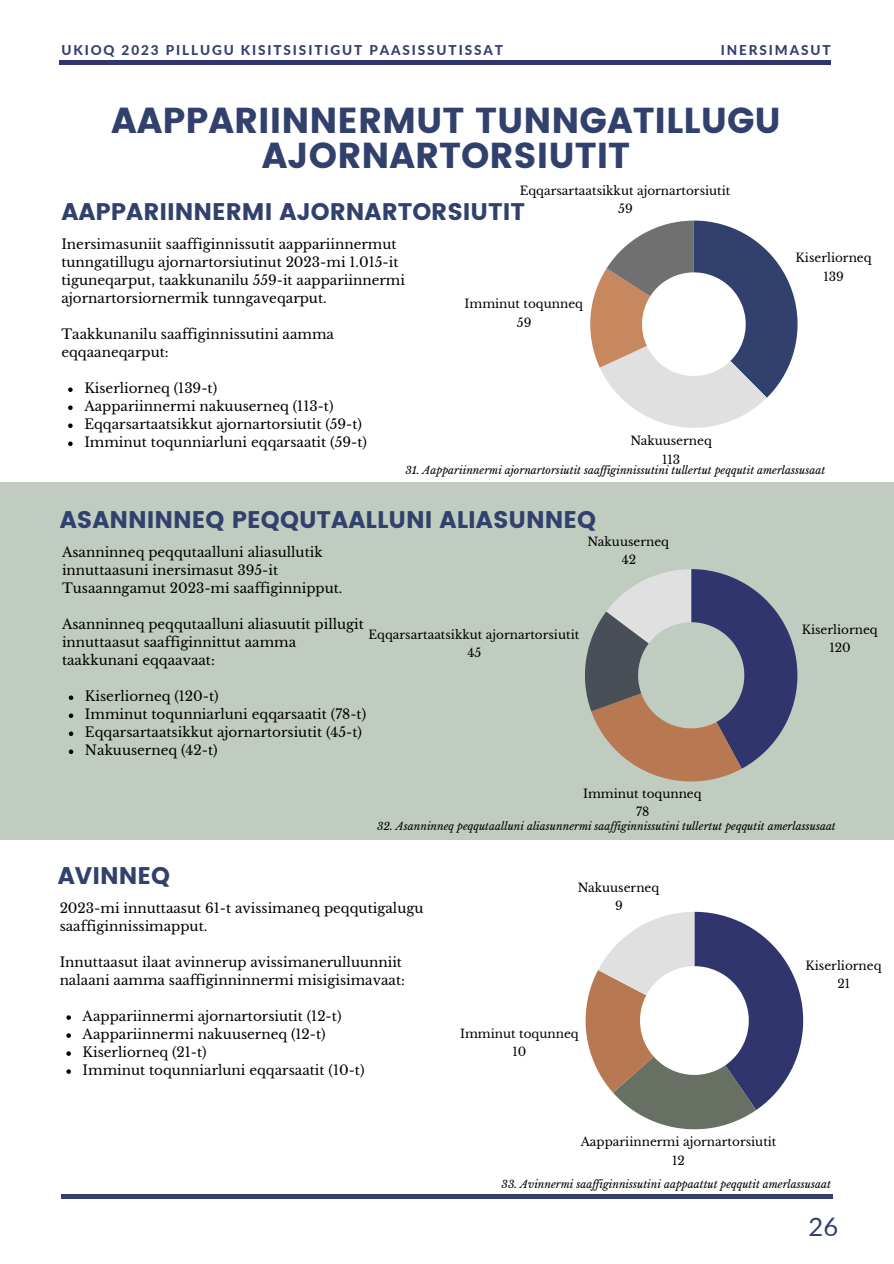
<style>
.page{position:relative;width:894px;height:1264px;background:#fff}
.page>*{position:absolute;margin:0;border:0;box-sizing:border-box;transform-origin:0 0}
.t1{font:36px/34.8px "Poppins";color:#31406d;text-align:center}
.t2{font:25.5px "Lato";color:#31406d}
.t3{font:24px "Poppins";color:#31406d}
.t4{font:13.5px/18px "Libre Baskerville";color:#000}
.t5{font:800 13.5px "Lato";letter-spacing:.14em;color:#31406d}
.t6{font:12px/18.3px "Libre Baskerville";color:#000;text-align:center}
.t7{font:italic 10.5px "Libre Baskerville";color:#000}
</style>
<div class="page">
<hr style="left:61px;top:1194px;width:771px;height:4px;background:#31406d">
<div style="left:60px;top:60px;width:770px;height:5px;background:#31356e"></div>
<svg style="left:590px;top:220px;width:207px;height:208px"></svg>
<svg style="left:585px;top:911px;width:218px;height:218px"></svg>
<div style="left:0;top:482px;width:893px;height:358px;background:#bfccbf"></div>
<svg style="left:585px;top:569px;width:212px;height:212px"></svg>
<svg style="left:68px;top:387px;width:5px;height:5px"></svg>
<svg style="left:68px;top:405px;width:5px;height:5px"></svg>
<svg style="left:68px;top:423px;width:5px;height:5px"></svg>
<svg style="left:68px;top:441px;width:5px;height:5px"></svg>
<svg style="left:69px;top:695px;width:4px;height:5px"></svg>
<svg style="left:69px;top:713px;width:4px;height:5px"></svg>
<svg style="left:69px;top:731px;width:4px;height:5px"></svg>
<svg style="left:69px;top:749px;width:4px;height:5px"></svg>
<svg style="left:66px;top:1015px;width:5px;height:4px"></svg>
<svg style="left:66px;top:1033px;width:5px;height:4px"></svg>
<svg style="left:66px;top:1051px;width:5px;height:4px"></svg>
<svg style="left:66px;top:1069px;width:5px;height:4px"></svg>
<p class="t5" style="left:61px;top:42px;width:443px">UKIOQ 2023 PILLUGU KISITSISITIGUT PAASISSUTISSAT</p>
<h1 class="t5" style="left:720px;top:42px;width:111px">INERSIMASUT</h1>
<p class="t1" style="left:111px;top:103px;width:671px">AAPPARIINNERMUT TUNNGATILLUGU<br>AJORNARTORSIUTIT</p>
<p class="t6" style="left:519px;top:182px;width:212px">Eqqarsartaatsikkut ajornartorsiutit<br>59</p>
<p class="t3" style="left:61px;top:198px;width:465px">AAPPARIINNERMI AJORNARTORSIUTIT</p>
<p class="t4" style="left:61px;top:235px;width:345px">Inersimasuniit saaffiginnissutit aappariinnermut tunngatillugu ajornartorsiutinut 2023-mi 1.015-it tiguneqarput, taakkunanilu 559-it aappariinnermi ajornartorsiornermik tunngaveqarput.</p>
<p class="t4" style="left:61px;top:325px;width:274px">Taakkunanilu saaffiginnissutini aamma eqqaaneqarput:</p>
<p class="t4" style="left:84px;top:379px;width:134px">Kiserliorneq (139-t)</p>
<p class="t4" style="left:84px;top:397px;width:250px">Aappariinnermi nakuuserneq (113-t)</p>
<h2 class="t4" style="left:84px;top:415px;width:279px">Eqqarsartaatsikkut ajornartorsiutit (59-t)</h2>
<p class="t4" style="left:84px;top:433px;width:284px">Imminut toqunniarluni eqqarsaatit (59-t)</p>
<p class="t6" style="left:795px;top:249px;width:77px">Kiserliorneq<br>139</p>
<p class="t6" style="left:464px;top:295px;width:120px">Imminut toqunneq<br>59</p>
<p class="t6" style="left:630px;top:432px;width:83px">Nakuuserneq<br>113</p>
<h3 class="t7" style="left:405px;top:463px;width:421px">31. Aappariinnermi ajornartorsiutit saaf iginnissutini tullertut peqqutit amerlassusaat</h3>
<h2 class="t3" style="left:60px;top:506px;width:538px">ASANNINNEQ PEQQUTAALLUNI ALIASUNNEQ</h2>
<h4 class="t4" style="left:62px;top:543px;width:282px">Asanninneq peqqutaalluni aliasullutik innuttaasuni inersimasut 395-it<br>Tusaanngamut 2023-mi saaffiginnipput.</h4>
<h4 class="t4" style="left:62px;top:615px;width:303px">Asanninneq peqqutaalluni aliasuutit pillugit innuttaasut saaffiginnittut aamma taakkunani eqqaavaat:</h4>
<p class="t4" style="left:85px;top:687px;width:135px">Kiserliorneq (120-t)</p>
<p class="t4" style="left:85px;top:705px;width:282px">Imminut toqunniarluni eqqarsaatit (78-t)</p>
<p class="t4" style="left:85px;top:723px;width:278px">Eqqarsartaatsikkut ajornartorsiutit (45-t)</p>
<p class="t4" style="left:85px;top:741px;width:134px">Nakuuserneq (42-t)</p>
<p class="t6" style="left:368px;top:625px;width:212px">Eqqarsartaatsikkut ajornartorsiutit<br>45</p>
<p class="t6" style="left:587px;top:533px;width:83px;line-height:17.7px">Nakuuserneq<br>42</p>
<p class="t6" style="left:583px;top:785px;width:120px">Imminut toqunneq<br>78</p>
<p class="t6" style="left:801px;top:620px;width:78px">Kiserliorneq<br>120</p>
<h4 class="t7" style="left:377px;top:819px;width:460px">32. Asanninneq peqqutaalluni aliasunnermi saaf iginnissutini tullertut peqqutit amerlassusaat</h4>
<h4 class="t3" style="left:58px;top:861px;width:114px">AVINNEQ</h4>
<p class="t4" style="left:60px;top:899px;width:365px">2023-mi innuttaasut 61-t avissimaneq peqqutigalugu saaffiginnissimapput.</p>
<h2 class="t4" style="left:60px;top:953px;width:346px">Innuttaasut ilaat avinnerup avissimanerulluunniit nalaani aamma saaffiginninnermi misigisimavaat:</h2>
<p class="t4" style="left:83px;top:1007px;width:260px">Aappariinnermi ajornartorsiutit (12-t)</p>
<h4 class="t4" style="left:83px;top:1025px;width:244px">Aappariinnermi nakuuserneq (12-t)</h4>
<h4 class="t4" style="left:83px;top:1043px;width:126px">Kiserliorneq (21-t)</h4>
<p class="t4" style="left:83px;top:1061px;width:283px">Imminut toqunniarluni eqqarsaatit (10-t)</p>
<p class="t6" style="left:577px;top:878px;width:83px">Nakuuserneq<br>9</p>
<p class="t6" style="left:460px;top:1024px;width:120px">Imminut toqunneq<br>10</p>
<p class="t6" style="left:805px;top:956px;width:78px">Kiserliorneq<br>21</p>
<p class="t6" style="left:580px;top:1132px;width:197px">Aappariinnermi ajornartorsiutit<br>12</p>
<p class="t7" style="left:501px;top:1177px;width:331px">33. Avinnermi saaf iginnissutini aappaattut peqqutit amerlassusaat</p>
<h3 class="t2" style="left:808px;top:1210px;width:31px">26</h3>
</div>
